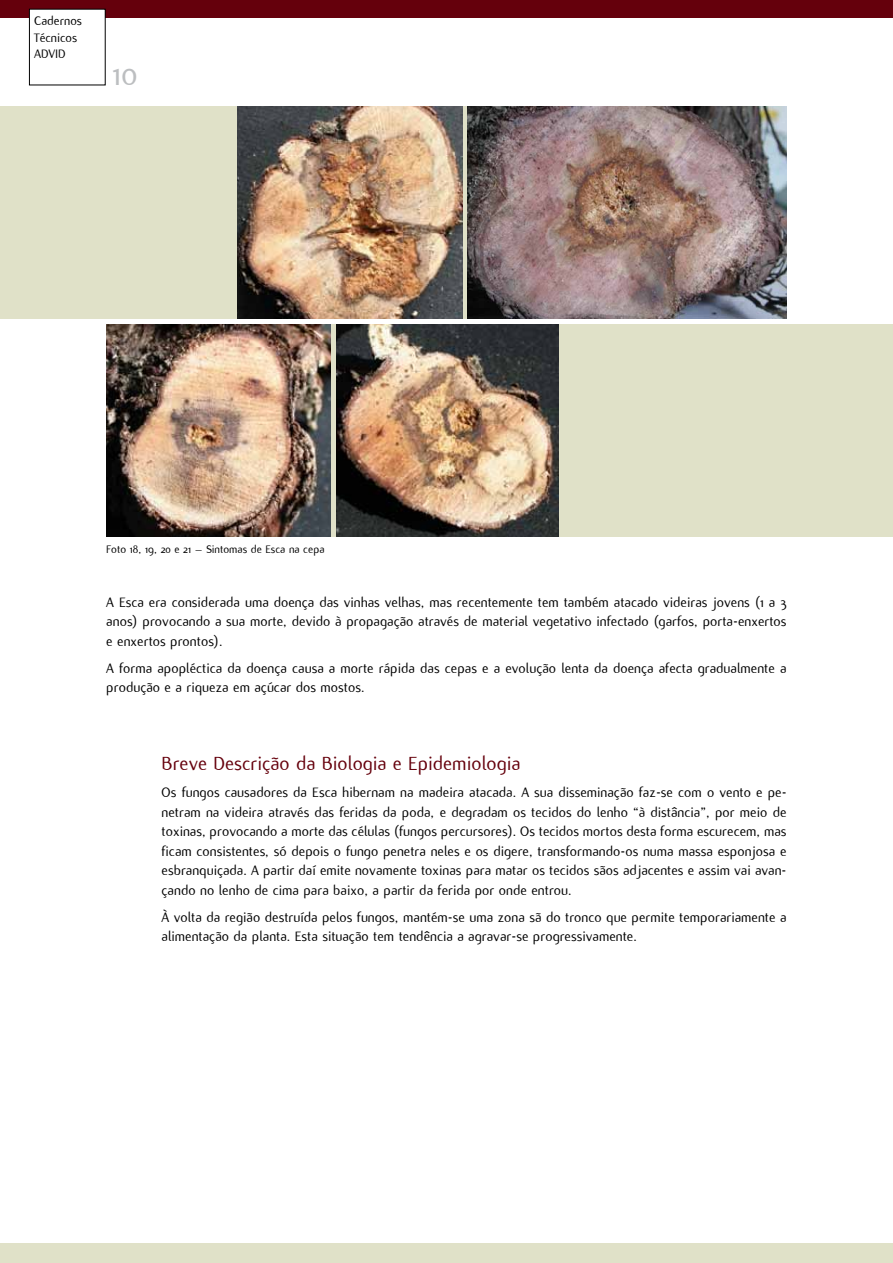
<style>
.page{position:relative;width:893px;height:1263px;background:#fff}
.page>*{position:absolute;margin:0;border:0;box-sizing:border-box;transform-origin:0 0}
.t1{font:36px "Flux";color:#bcbec0}
.t2{font:21px "Flux";color:#65000c}
.t3{font:15px/19.5px "Flux";color:#000;text-align:justify}
.t4{font:13.5px/16.2px "Flux";color:#000}
.t5{font:12px "Flux";color:#000}
</style>
<div class="page">
<div style="left:0;top:0;width:893px;height:17px;background:#65000c"></div>
<div style="left:0;top:1243px;width:893px;height:20px;background:#e0e1c8"></div>
<div style="left:0;top:106px;width:787px;height:212px;background:#e0e1c8"></div>
<img style="left:468px;top:106px;width:319px;height:213px">
<img style="left:238px;top:106px;width:224px;height:212px">
<div style="left:106px;top:324px;width:787px;height:212px;background:#e0e1c8"></div>
<img style="left:106px;top:324px;width:225px;height:212px">
<img style="left:336px;top:324px;width:223px;height:212px">
<div style="left:29px;top:9px;width:76px;height:76px;background:#fff"></div>
<p class="t4" style="left:34px;top:13px;width:49px">Cadernos<br>Técnicos<br>ADVID</p>
<h1 class="t1" style="left:112px;top:53px;width:27px">10</h1>
<p class="t5" style="left:106px;top:543px;width:220px">Foto 18, 19, 20 e 21 – Sintomas de Esca na cepa</p>
<p class="t3" style="left:106px;top:592px;width:682px">A Esca era considerada uma doença das vinhas velhas, mas recentemente tem também atacado videiras jovens (1 a 3 anos) provocando a sua morte, devido à propagação através de material vegetativo infectado (garfos, porta-enxertos e enxertos prontos).</p>
<p class="t3" style="left:106px;top:658px;width:682px">A forma apopléctica da doença causa a morte rápida das cepas e a evolução lenta da doença afecta gradualmente a produção e a riqueza em açúcar dos mostos.</p>
<h2 class="t2" style="left:162px;top:752px;width:360px">Breve Descrição da Biologia e Epidemiologia</h2>
<p class="t3" style="left:162px;top:783px;width:627px">Os fungos causadores da Esca hibernam na madeira atacada. A sua disseminação faz-se com o vento e pe&shy;netram na videira através das feridas da poda, e degradam os tecidos do lenho “à distância”, por meio de toxinas, provocando a morte das células (fungos percursores). Os tecidos mortos desta forma escurecem, mas ficam consistentes, só depois o fungo penetra neles e os digere, transformando-os numa massa esponjosa e esbranquiçada. A partir daí emite novamente toxinas para matar os tecidos sãos adjacentes e assim vai avan&shy;çando no lenho de cima para baixo, a partir da ferida por onde entrou.</p>
<p class="t3" style="left:162px;top:907px;width:626px">À volta da região destruída pelos fungos, mantém-se uma zona sã do tronco que permite temporariamente a alimentação da planta. Esta situação tem tendência a agravar-se progressivamente.</p>
</div>
